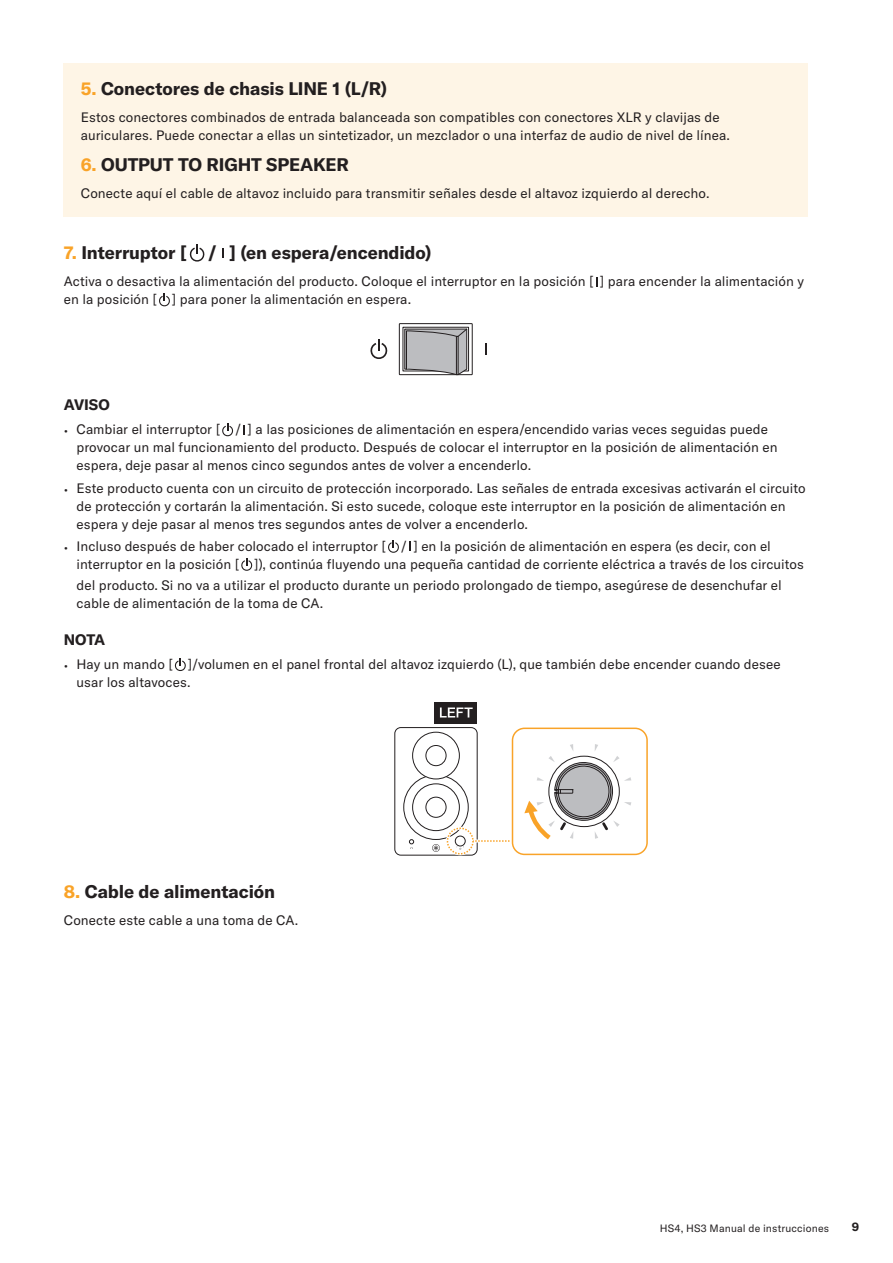
<style>
.page{position:relative;width:893px;height:1263px;background:#fff}
.page>*{position:absolute;margin:0;border:0;box-sizing:border-box;transform-origin:0 0}
.t1{font:700 18px "GT America Y";letter-spacing:-.005em;color:#231f20}
.t2{font:700 15px "GT America Y";color:#231f20}
.t3{font:13.5px/18px "GT America Y";letter-spacing:.005em;color:#231f20}
.t4{font:700 12px "GT America Y";color:#231f20}
.t5{font:10.5px "GT America Y";letter-spacing:.01em;color:#231f20}
.s1{color:#f9a328}
</style>
<div class="page">
<div style="left:64px;top:64px;width:744px;height:153px;background:#fef5e6"></div>
<svg style="left:189px;top:245px;width:16px;height:17px"></svg>
<svg style="left:222px;top:248px;width:2px;height:10px"></svg>
<svg style="left:159px;top:294px;width:11px;height:12px"></svg>
<svg style="left:370px;top:339px;width:18px;height:20px"></svg>
<svg style="left:485px;top:343px;width:2px;height:12px"></svg>
<div style="left:399px;top:323px;width:73px;height:52px;border:1px solid #231f20"></div>
<div style="left:403px;top:327px;width:66px;height:44px;border:1px solid #231f20"></div>
<svg style="left:404px;top:328px;width:63px;height:47px;background:#a8a9ab"></svg>
<svg style="left:222px;top:423px;width:12px;height:13px"></svg>
<svg style="left:388px;top:540px;width:11px;height:13px"></svg>
<svg style="left:409px;top:541px;width:2px;height:10px"></svg>
<svg style="left:241px;top:558px;width:12px;height:13px"></svg>
<svg style="left:174px;top:658px;width:12px;height:13px"></svg>
<div style="left:395px;top:727px;width:82px;height:128px;border:1px solid #231f20;border-radius:6px"></div>
<svg style="left:457px;top:846px;width:7px;height:4px"></svg>
<div style="left:412px;top:784px;width:48px;height:47px;border:1px solid #231f20;border-radius:50%"></div>
<div style="left:426px;top:797px;width:20px;height:20px;border:1px solid #231f20;border-radius:50%"></div>
<div style="left:403px;top:775px;width:65px;height:65px;border:1px solid #231f20;border-radius:50%"></div>
<div style="left:413px;top:732px;width:46px;height:47px;background:#fff;border-radius:50%"></div>
<div style="left:412px;top:732px;width:48px;height:47px;border:1px solid #231f20;border-radius:50%"></div>
<div style="left:426px;top:745px;width:20px;height:21px;border:1px solid #231f20;border-radius:50%"></div>
<svg style="left:409px;top:839px;width:5px;height:10px"></svg>
<div style="left:455px;top:836px;width:10px;height:10px;border:1px solid #231f20;border-radius:50%"></div>
<svg style="left:432px;top:844px;width:8px;height:8px"></svg>
<div style="left:446px;top:827px;width:28px;height:28px;border:3px solid #fff;border-radius:50%"></div>
<div style="left:447px;top:827px;width:27px;height:27px;border:2px dashed #f9a328;border-radius:50%"></div>
<div style="left:510px;top:726px;width:139px;height:131px;border:3px solid #fff;border-radius:13px"></div>
<svg style="left:473px;top:727px;width:175px;height:128px"></svg>
<div style="left:435px;top:702px;width:42px;height:21px;background:#231f20"></div>
<svg style="left:440px;top:707px;width:33px;height:10px"></svg>
<h1 class="t1" style="left:81px;top:77px;width:308px"><span class="s1">5.</span> Conectores de chasis LINE 1 (L/R)</h1>
<p class="t3" style="left:81px;top:109px;width:651px">Estos conectores combinados de entrada balanceada son compatibles con conectores XLR y clavijas de auriculares. Puede conectar a ellas un sintetizador, un mezclador o una interfaz de audio de nivel de línea.</p>
<h1 class="t1" style="left:81px;top:153px;width:270px"><span class="s1">6.</span> OUTPUT TO RIGHT SPEAKER</h1>
<p class="t3" style="left:81px;top:184px;width:630px">Conecte aquí el cable de altavoz incluido para transmitir señales desde el altavoz izquierdo al derecho.</p>
<h1 class="t1" style="left:64px;top:241px;width:369px"><span class="s1">7.</span> Interruptor [ / ] (en espera/encendido)</h1>
<p class="t3" style="left:64px;top:273px;width:742px">Activa o desactiva la alimentación del producto. Coloque el interruptor en la posición [ ] para encender la alimentación y en la posición [ ] para poner la alimentación en espera.</p>
<p class="t2" style="left:64px;top:396px;width:47px">AVISO</p>
<p class="t3" style="left:77px;top:421px;width:702px;text-indent:-13px">• Cambiar el interruptor [ / ] a las posiciones de alimentación en espera/encendido varias veces seguidas puede provocar un mal funcionamiento del producto. Después de colocar el interruptor en la posición de alimentación en espera, deje pasar al menos cinco segundos antes de volver a encenderlo.</p>
<p class="t3" style="left:77px;top:479px;width:731px;text-indent:-13px">• Este producto cuenta con un circuito de protección incorporado. Las señales de entrada excesivas activarán el circuito de protección y cortarán la alimentación. Si esto sucede, coloque este interruptor en la posición de alimentación en espera y deje pasar al menos tres segundos antes de volver a encenderlo.</p>
<p class="t3" style="left:77px;top:537px;width:729px;text-indent:-13px">• Incluso después de haber colocado el interruptor [ / ] en la posición de alimentación en espera (es decir, con el interruptor en la posición [ ]), continúa fluyendo una pequeña cantidad de corriente eléctrica a través de los circuitos</p>
<p class="t3" style="left:77px;top:576px;width:707px">del producto. Si no va a utilizar el producto durante un periodo prolongado de tiempo, asegúrese de desenchufar el cable de alimentación de la toma de CA.</p>
<p class="t2" style="left:64px;top:630px;width:43px">NOTA</p>
<p class="t3" style="left:77px;top:655px;width:706px;text-indent:-13px">• Hay un mando [ ]/volumen en el panel frontal del altavoz izquierdo (L), que también debe encender cuando desee usar los altavoces.</p>
<h1 class="t1" style="left:64px;top:880px;width:213px"><span class="s1">8.</span> Cable de alimentación</h1>
<p class="t3" style="left:64px;top:911px;width:236px">Conecte este cable a una toma de CA.</p>
<p class="t5" style="left:660px;top:1222px;width:171px">HS4, HS3 Manual de instrucciones</p>
<p class="t4" style="left:852px;top:1220px;width:9px">9</p>
</div>
